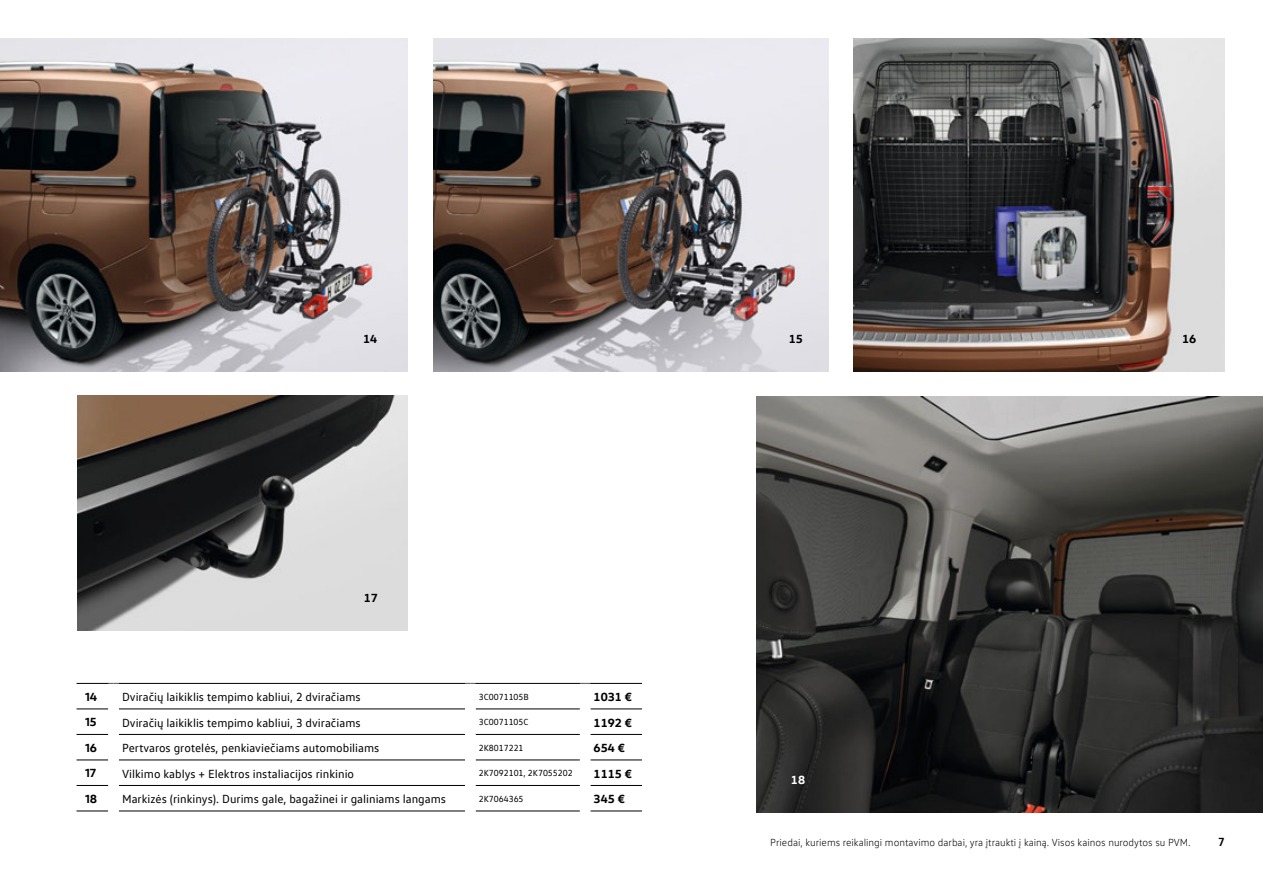
<style>
.page{position:relative;width:1263px;height:893px;background:#fff}
.page>*{position:absolute;margin:0;border:0;box-sizing:border-box;transform-origin:0 0}
.t1{font:12px "VW Text";color:#000}
.t2{font:700 12px "VW Head";color:#000}
.t3{font:700 12px "VW Head";color:#fff}
.t4{font:700 12px "VW Text";color:#000}
.t5{font:300 10.5px "VW Text";color:#000}
.t6{font:9px "VW Text";color:#000}
</style>
<div class="page">
<img style="left:854px;top:38px;width:371px;height:333px">
<img style="left:77px;top:396px;width:330px;height:234px">
<img style="left:0;top:38px;width:408px;height:333px">
<img style="left:433px;top:38px;width:395px;height:333px">
<img style="left:756px;top:397px;width:507px;height:416px">
<hr style="left:585px;top:683px;width:57px;height:1px;background:#000">
<hr style="left:77px;top:709px;width:31px;height:1px;background:#000">
<hr style="left:119px;top:709px;width:346px;height:1px;background:#000">
<hr style="left:590px;top:709px;width:52px;height:1px;background:#000">
<hr style="left:476px;top:709px;width:104px;height:1px;background:#000">
<hr style="left:77px;top:734px;width:31px;height:1px;background:#000">
<hr style="left:119px;top:734px;width:346px;height:1px;background:#000">
<hr style="left:476px;top:734px;width:104px;height:1px;background:#000">
<hr style="left:590px;top:734px;width:52px;height:1px;background:#000">
<hr style="left:77px;top:760px;width:31px;height:1px;background:#000">
<hr style="left:119px;top:760px;width:346px;height:1px;background:#000">
<hr style="left:476px;top:760px;width:104px;height:1px;background:#000">
<hr style="left:590px;top:760px;width:52px;height:1px;background:#000">
<hr style="left:77px;top:785px;width:31px;height:1px;background:#000">
<hr style="left:119px;top:785px;width:346px;height:1px;background:#000">
<hr style="left:476px;top:785px;width:104px;height:1px;background:#000">
<hr style="left:590px;top:785px;width:52px;height:1px;background:#000">
<hr style="left:77px;top:811px;width:31px;height:1px;background:#000">
<hr style="left:119px;top:811px;width:346px;height:1px;background:#000">
<hr style="left:476px;top:811px;width:104px;height:1px;background:#000">
<hr style="left:590px;top:811px;width:52px;height:1px;background:#000">
<hr style="left:114px;top:683px;width:356px;height:1px;background:#000">
<hr style="left:470px;top:683px;width:115px;height:1px;background:#000">
<hr style="left:77px;top:683px;width:37px;height:1px;background:#000">
<p class="t2" style="left:363px;top:331px;width:16px">14</p>
<p class="t2" style="left:789px;top:331px;width:16px">15</p>
<p class="t2" style="left:364px;top:590px;width:16px">17</p>
<p class="t2" style="left:85px;top:689px;width:14px">14</p>
<p class="t1" style="left:122px;top:690px;width:240px">Dviračių laikiklis tempimo kabliui, 2 dviračiams</p>
<p class="t6" style="left:479px;top:691px;width:52px">3C0071105B</p>
<p class="t2" style="left:594px;top:689px;width:40px">1031 €</p>
<p class="t2" style="left:85px;top:714px;width:13px">15</p>
<p class="t1" style="left:122px;top:715px;width:240px">Dviračių laikiklis tempimo kabliui, 3 dviračiams</p>
<p class="t6" style="left:479px;top:716px;width:51px">3C0071105C</p>
<p class="t2" style="left:594px;top:715px;width:40px">1192 €</p>
<p class="t2" style="left:85px;top:740px;width:13px">16</p>
<p class="t1" style="left:122px;top:741px;width:259px">Pertvaros grotelės, penkiaviečiams automobiliams</p>
<p class="t6" style="left:479px;top:742px;width:46px">2K8017221</p>
<p class="t2" style="left:594px;top:740px;width:33px">654 €</p>
<p class="t2" style="left:85px;top:765px;width:13px">17</p>
<p class="t1" style="left:122px;top:766px;width:234px">Vilkimo kablys + Elektros instaliacijos rinkinio</p>
<p class="t6" style="left:479px;top:767px;width:95px">2K7092101, 2K7055202</p>
<p class="t2" style="left:594px;top:766px;width:40px">1115 €</p>
<p class="t2" style="left:85px;top:791px;width:14px">18</p>
<p class="t1" style="left:122px;top:792px;width:325px">Markizės (rinkinys). Durims gale, bagažinei ir galiniams langams</p>
<p class="t6" style="left:479px;top:793px;width:46px">2K7064365</p>
<p class="t2" style="left:594px;top:791px;width:33px">345 €</p>
<p class="t3" style="left:791px;top:772px;width:16px">18</p>
<p class="t2" style="left:1182px;top:331px;width:16px">16</p>
<p class="t5" style="left:770px;top:836px;width:422px">Priedai, kuriems reikalingi montavimo darbai, yra įtraukti į kainą. Visos kainos nurodytos su PVM.</p>
<p class="t4" style="left:1218px;top:834px;width:8px">7</p>
</div>
